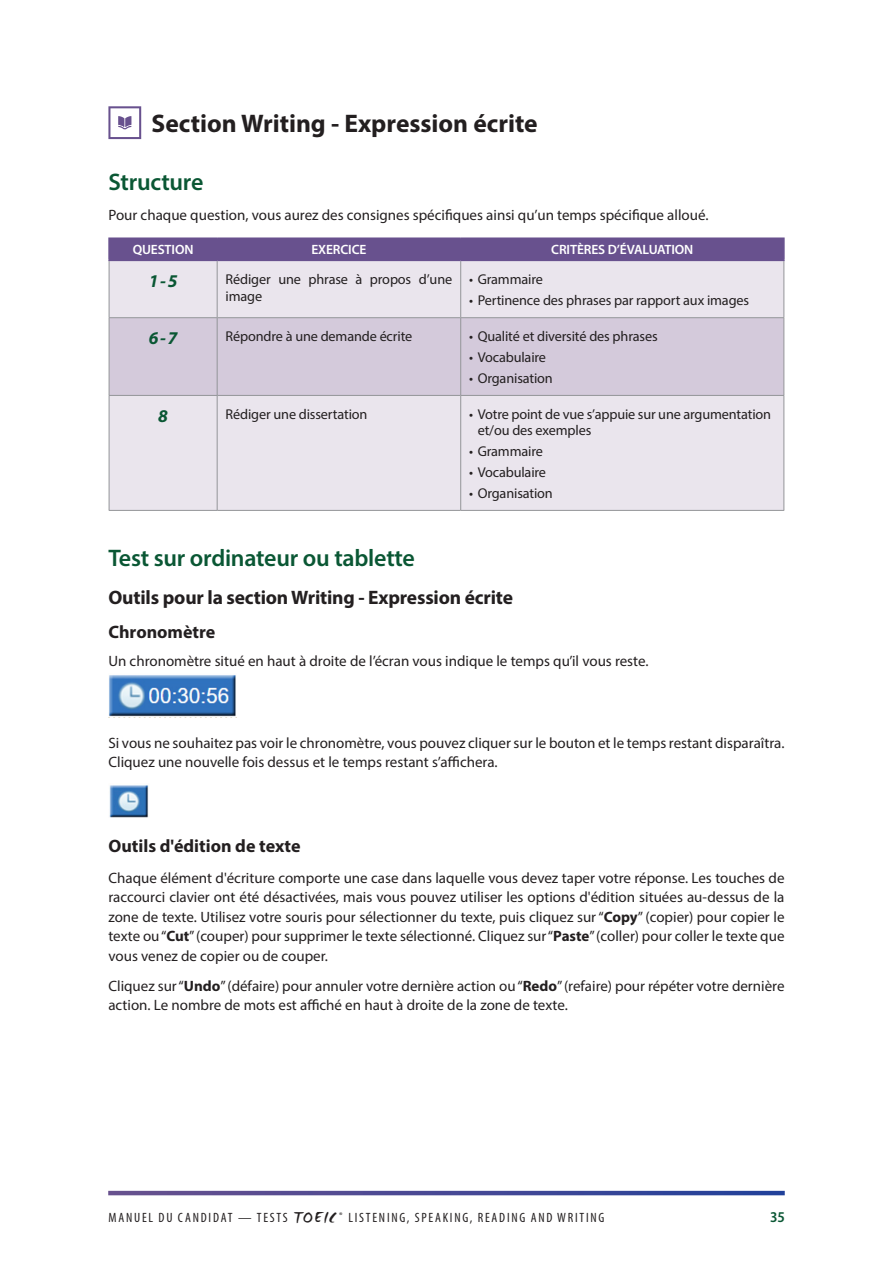
<style>
.page{position:relative;width:893px;height:1263px;background:#fff}
.page>*{position:absolute;margin:0;border:0;box-sizing:border-box;transform-origin:0 0}
.Chapter_subhead_not_numbered{font:700 25.5px "Myriad Pro";color:#231f20}
.H2{font:600 24px "Myriad Pro";letter-spacing:-.01em;color:#0a5734}
.H3{font:700 19.5px "Myriad Pro";letter-spacing:-.01em;color:#231f20}
.t1{font:700 18px "Myriad Pro";color:#231f20}
.Table-number{font:italic 700 18px "Myriad Pro";color:#0a5734}
.t2{font:15px/19.5px "Myriad Pro";color:#231f20}
.t3{font:600 semi-condensed 15px "Myriad Pro";color:#0a5734}
.Table-text{font:14.25px/16.5px "Myriad Pro";letter-spacing:-.01em;color:#231f20}
.t4{font:condensed 13.5px "Myriad Pro";letter-spacing:.13em;color:#231f20}
.Table-header{font:600 13.5px "Myriad Pro";letter-spacing:-.01em;color:#fff}
.s1{font-weight:700}
.s2{font-family:"WC Mano Negra Bta";font-stretch:normal;font-size:18px}
</style>
<div class="page">
<svg style="left:108px;top:1191px;width:677px;height:4px;background:#464894"></svg>
<svg style="left:108px;top:106px;width:33px;height:33px"></svg>
<div style="left:110px;top:261px;width:673px;height:249px;background:#eae5ed"></div>
<div style="left:110px;top:318px;width:673px;height:77px;background:#d4cadb"></div>
<hr style="left:109px;top:261px;width:1px;height:56px;background:#939598">
<hr style="left:217px;top:261px;width:1px;height:56px;background:#939598">
<hr style="left:460px;top:261px;width:1px;height:56px;background:#939598">
<hr style="left:783px;top:261px;width:1px;height:56px;background:#939598">
<hr style="left:109px;top:317px;width:108px;height:1px;background:#939598">
<hr style="left:109px;top:318px;width:1px;height:77px;background:#939598">
<hr style="left:217px;top:317px;width:244px;height:1px;background:#939598">
<hr style="left:217px;top:318px;width:1px;height:77px;background:#939598">
<hr style="left:461px;top:317px;width:323px;height:1px;background:#939598">
<hr style="left:460px;top:318px;width:1px;height:77px;background:#939598">
<hr style="left:783px;top:318px;width:1px;height:77px;background:#939598">
<hr style="left:109px;top:395px;width:108px;height:1px;background:#939598">
<hr style="left:109px;top:396px;width:1px;height:114px;background:#939598">
<hr style="left:217px;top:395px;width:244px;height:1px;background:#939598">
<hr style="left:217px;top:396px;width:1px;height:114px;background:#939598">
<hr style="left:461px;top:395px;width:323px;height:1px;background:#939598">
<hr style="left:460px;top:396px;width:1px;height:114px;background:#939598">
<hr style="left:783px;top:396px;width:1px;height:114px;background:#939598">
<hr style="left:109px;top:510px;width:108px;height:1px;background:#939598">
<hr style="left:217px;top:510px;width:244px;height:1px;background:#939598">
<hr style="left:461px;top:510px;width:323px;height:1px;background:#939598">
<hr style="left:108px;top:239px;width:2px;height:21px;background:#68518e">
<hr style="left:108px;top:237px;width:109px;height:2px;background:#68518e">
<hr style="left:108px;top:260px;width:109px;height:1px;background:#68518e">
<hr style="left:217px;top:237px;width:244px;height:2px;background:#68518e">
<hr style="left:217px;top:260px;width:244px;height:1px;background:#68518e">
<div style="left:110px;top:239px;width:673px;height:21px;background:#68518e"></div>
<hr style="left:461px;top:237px;width:324px;height:2px;background:#68518e">
<hr style="left:783px;top:239px;width:2px;height:21px;background:#68518e">
<hr style="left:461px;top:260px;width:324px;height:1px;background:#68518e">
<img style="left:108px;top:675px;width:129px;height:43px">
<img style="left:109px;top:785px;width:40px;height:33px">
<p class="Chapter_subhead_not_numbered" style="left:151px;top:106px;width:388px">Section Writing - Expression écrite</p>
<h3 class="H2" style="left:108px;top:167px;width:96px">Structure</h3>
<p class="t2" style="left:108px;top:205px;width:602px">Pour chaque question, vous aurez des consignes spécifiques ainsi qu’un temps spécifique alloué.</p>
<p class="Table-header" style="left:133px;top:241px;width:62px">QUESTION</p>
<p class="Table-header" style="left:311px;top:241px;width:57px">EXERCICE</p>
<p class="Table-header" style="left:551px;top:241px;width:144px">CRITÈRES D’ÉVALUATION</p>
<p class="Table-number" style="left:149px;top:269px;width:30px">1-5</p>
<p class="Table-text" style="left:226px;top:271px;width:228px">Rédiger une phrase à propos d’une image</p>
<p class="Table-text" style="left:469px;top:271px;width:75px">• Grammaire</p>
<p class="Table-text" style="left:469px;top:292px;width:281px">• Pertinence des phrases par rapport aux images</p>
<p class="Table-number" style="left:149px;top:326px;width:30px">6-7</p>
<p class="Table-text" style="left:226px;top:328px;width:188px">Répondre à une demande écrite</p>
<p class="Table-text" style="left:469px;top:328px;width:190px">• Qualité et diversité des phrases</p>
<p class="Table-text" style="left:469px;top:349px;width:78px">• Vocabulaire</p>
<p class="Table-text" style="left:469px;top:369px;width:85px">• Organisation</p>
<p class="Table-number" style="left:158px;top:404px;width:11px">8</p>
<p class="Table-text" style="left:226px;top:406px;width:143px">Rédiger une dissertation</p>
<p class="Table-text" style="left:478px;top:406px;width:295px;text-indent:-9px">• Votre point de vue s’appuie sur une argumentation et/ou des exemples</p>
<p class="Table-text" style="left:469px;top:443px;width:75px">• Grammaire</p>
<p class="Table-text" style="left:469px;top:464px;width:78px">• Vocabulaire</p>
<p class="Table-text" style="left:469px;top:484px;width:85px">• Organisation</p>
<h3 class="H2" style="left:108px;top:543px;width:308px">Test sur ordinateur ou tablette</h3>
<h4 class="H3" style="left:108px;top:585px;width:406px">Outils pour la section Writing - Expression écrite</h4>
<h4 class="t1" style="left:108px;top:620px;width:109px">Chronomètre</h4>
<p class="t2" style="left:108px;top:651px;width:542px">Un chronomètre situé en haut à droite de l’écran vous indique le temps qu’il vous reste.</p>
<p class="t2" style="left:108px;top:733px;width:678px">Si vous ne souhaitez pas voir le chronomètre, vous pouvez cliquer sur le bouton et le temps restant disparaîtra.<br>Cliquez une nouvelle fois dessus et le temps restant s’affichera.</p>
<h4 class="t1" style="left:108px;top:834px;width:194px">Outils d'édition de texte</h4>
<p class="t2" style="left:108px;top:867px;width:678px;text-align:justify">Chaque élément d'écriture comporte une case dans laquelle vous devez taper votre réponse. Les touches de raccourci clavier ont été désactivées, mais vous pouvez utiliser les options d'édition situées au-dessus de la zone de texte. Utilisez votre souris pour sélectionner du texte, puis cliquez sur “<span class="s1">Copy</span>” (copier) pour copier le texte ou “<span class="s1">Cut</span>” (couper) pour supprimer le texte sélectionné. Cliquez sur “<span class="s1">Paste</span>” (coller) pour coller le texte que vous venez de copier ou de couper.</p>
<p class="t2" style="left:108px;top:976px;width:678px">Cliquez sur “<span class="s1">Undo</span>” (défaire) pour annuler votre dernière action ou “<span class="s1">Redo</span>” (refaire) pour répéter votre dernière action. Le nombre de mots est affiché en haut à droite de la zone de texte.</p>
<p class="t4" style="left:108px;top:1209px;width:498px">MANUEL DU CANDIDAT — TESTS <span class="s2">TOEIC</span> <sup>®</sup> LISTENING, SPEAKING, READING AND WRITING</p>
<p class="t3" style="left:770px;top:1207px;width:16px">35</p>
</div>
